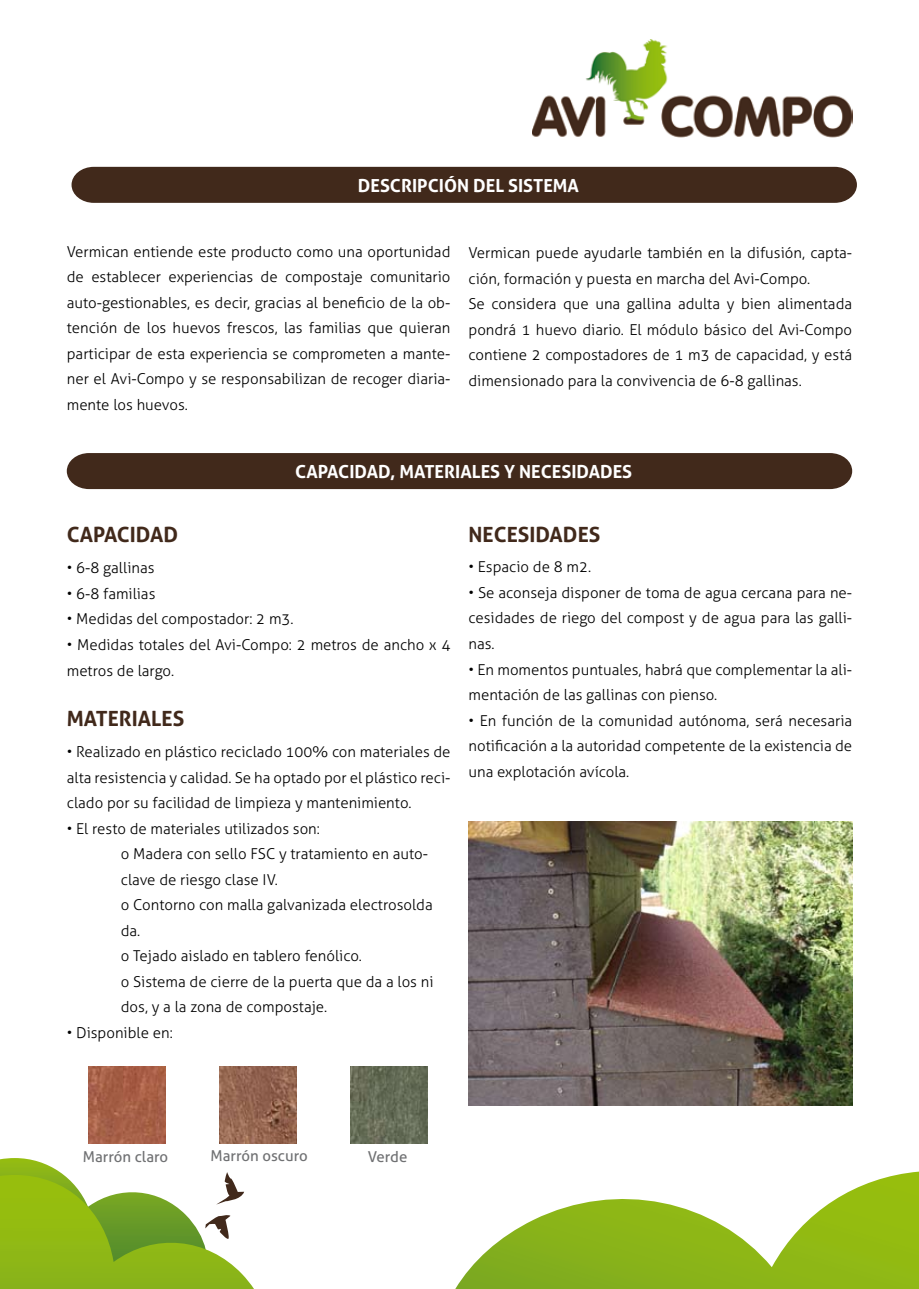
<style>
.page{position:relative;width:919px;height:1289px;background:#fff}
.page>*{position:absolute;margin:0;border:0;box-sizing:border-box;transform-origin:0 0}
.t1{font:700 21px "Aller";color:#41291b}
.t2{font:700 18px "Aller";color:#fff}
.t3{font:300 15px/25.5px "Aller";color:#000;text-align:justify}
.t4{font:15px "Aller";color:#707173}
</style>
<div class="page">
<img style="left:532px;top:39px;width:320px;height:99px">
<svg style="left:0;top:1158px;width:254px;height:130px"></svg>
<svg style="left:456px;top:1171px;width:462px;height:117px"></svg>
<div style="left:72px;top:167px;width:784px;height:36px;background:#41291b"></div>
<div style="left:67px;top:453px;width:785px;height:36px;background:#41291b"></div>
<img style="left:468px;top:821px;width:384px;height:284px">
<img style="left:89px;top:1066px;width:77px;height:77px">
<img style="left:350px;top:1066px;width:77px;height:77px">
<img style="left:219px;top:1066px;width:78px;height:77px">
<p class="t2" style="left:358px;top:174px;width:223px">DESCRIPCIÓN DEL SISTEMA</p>
<p class="t3" style="left:67px;top:239px;width:385px">Vermican entiende este producto como una oportunidad de establecer experiencias de compostaje comunitario auto-gestionables, es decir, gracias al beneficio de la ob&shy;tención de los huevos frescos, las familias que quieran participar de esta experiencia se comprometen a mante&shy;ner el Avi-Compo y se responsabilizan de recoger diaria&shy;mente los huevos.</p>
<p class="t3" style="left:468px;top:240px;width:385px;text-align:left">Vermican puede ayudarle también en la difusión, capta&shy;ción, formación y puesta en marcha del Avi-Compo.<br>Se considera que una gallina adulta y bien alimentada pondrá 1 huevo diario. El módulo básico del Avi-Compo contiene 2 compostadores de 1 m3 de capacidad, y está dimensionado para la convivencia de 6-8 gallinas.</p>
<h1 class="t1" style="left:67px;top:521px;width:113px">CAPACIDAD</h1>
<p class="t2" style="left:295px;top:460px;width:337px">CAPACIDAD, MATERIALES Y NECESIDADES</p>
<h1 class="t1" style="left:468px;top:521px;width:132px">NECESIDADES</h1>
<p class="t3" style="left:67px;top:555px;width:89px">• 6-8 gallinas</p>
<p class="t3" style="left:67px;top:581px;width:90px">• 6-8 familias</p>
<p class="t3" style="left:67px;top:606px;width:228px">• Medidas del compostador: 2 m3.</p>
<p class="t3" style="left:67px;top:632px;width:385px">• Medidas totales del Avi-Compo: 2 metros de ancho x 4 metros de largo.</p>
<h1 class="t1" style="left:67px;top:705px;width:117px">MATERIALES</h1>
<p class="t3" style="left:67px;top:739px;width:385px">• Realizado en plástico reciclado 100% con materiales de alta resistencia y calidad. Se ha optado por el plástico reci&shy;clado por su facilidad de limpieza y mantenimiento.</p>
<p class="t3" style="left:121px;top:815px;width:314px;text-align:left;text-indent:-54px">• El resto de materiales utilizados son:<br>o Madera con sello FSC y tratamiento en auto&shy;clave de riesgo clase IV.<br>o Contorno con malla galvanizada electrosolda da.<br>o Tejado aislado en tablero fenólico.<br>o Sistema de cierre de la puerta que da a los ni dos, y a la zona de compostaje.</p>
<p class="t3" style="left:67px;top:1019px;width:107px">• Disponible en:</p>
<p class="t3" style="left:468px;top:554px;width:124px">• Espacio de 8 m2.</p>
<p class="t3" style="left:468px;top:580px;width:385px">• Se aconseja disponer de toma de agua cercana para ne&shy;cesidades de riego del compost y de agua para las galli&shy;nas.</p>
<p class="t3" style="left:468px;top:656px;width:385px">• En momentos puntuales, habrá que complementar la ali&shy;mentación de las gallinas con pienso.</p>
<p class="t3" style="left:468px;top:707px;width:385px">• En función de la comunidad autónoma, será necesaria notificación a la autoridad competente de la existencia de una explotación avícola.</p>
<p class="t4" style="left:83px;top:1147px;width:87px">Marrón claro</p>
<p class="t4" style="left:210px;top:1146px;width:99px">Marrón oscuro</p>
<p class="t4" style="left:368px;top:1147px;width:41px">Verde</p>
</div>
